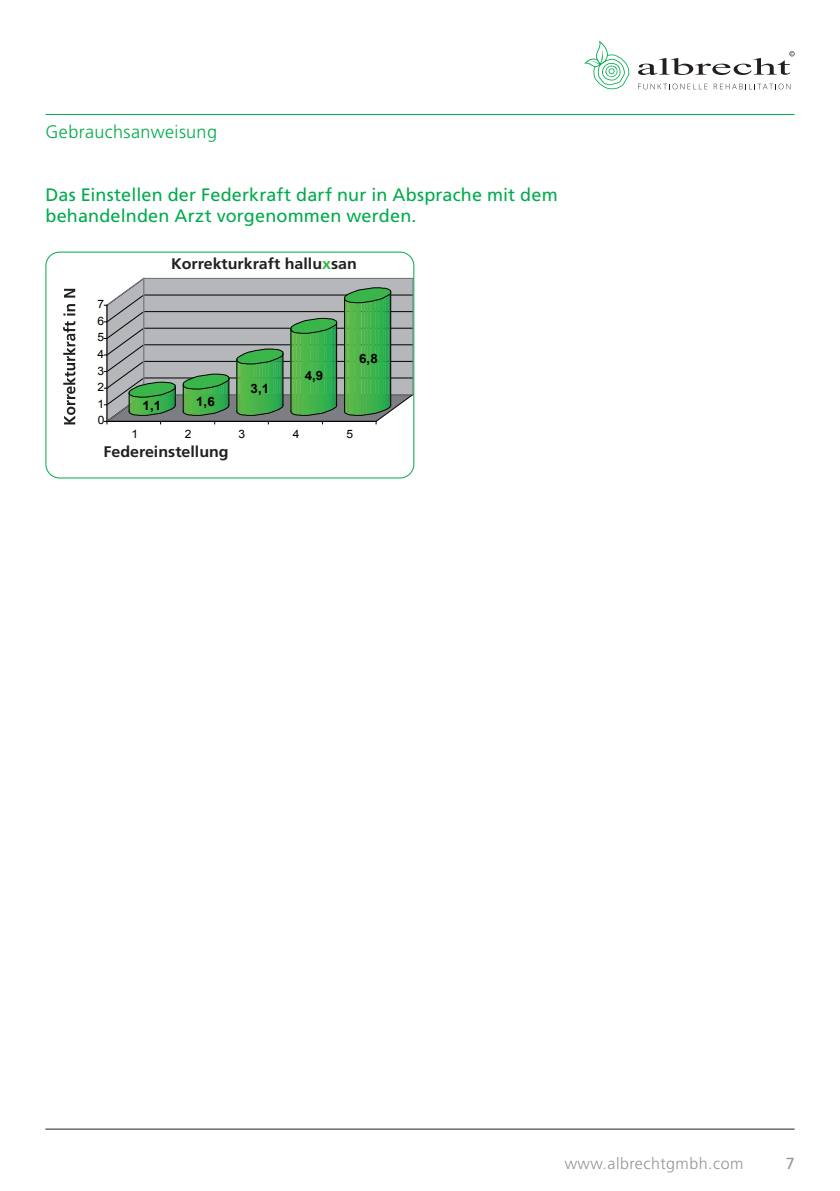
<style>
.page{position:relative;width:840px;height:1191px;background:#fff}
.page>*{position:absolute;margin:0;border:0;box-sizing:border-box;transform-origin:0 0}
.t1{font:18px/21.6px "Frutiger LT Std";letter-spacing:.01em;color:#00ab4d}
.t2{font:300 18px "Frutiger LT Std";letter-spacing:.02em;color:#00ab4d}
.t3{font:300 16px "Frutiger LT Std";letter-spacing:.03em;color:#939598}
.t4{font:16px "Frutiger LT Std";color:#939598}
.t5{font:700 15.4px "Frutiger LT Std";color:#231f20;scale:1.04 1}
.t6{font:700 12.8px "Arial";color:#000;scale:1.04 1}
.t7{font:11.6px "Arial";color:#000;scale:1.04 1}
.s1{color:#3ab54a}
</style>
<div class="page">
<svg style="left:104px;top:277px;width:308px;height:147px;background:#7ea584"></svg>
<svg style="left:63px;top:321px;width:12px;height:103px"></svg>
<svg style="left:63px;top:304px;width:12px;height:11px"></svg>
<svg style="left:64px;top:289px;width:11px;height:9px"></svg>
<div style="left:45px;top:252px;width:369px;height:226px;border:1px solid #00ab4d;border-radius:14px"></div>
<svg style="left:584px;top:41px;width:45px;height:48px"></svg>
<svg style="left:638px;top:84px;width:69px;height:5px"></svg>
<svg style="left:713px;top:84px;width:77px;height:5px"></svg>
<svg style="left:638px;top:51px;width:156px;height:24px"></svg>
<hr style="left:45px;top:114px;width:749px;height:1px;background:#00ab4d">
<hr style="left:45px;top:1128px;width:749px;height:1px;background:#231f20">
<p class="t2" style="left:45px;top:122px;width:173px">Gebrauchsanweisung</p>
<p class="t1" style="left:45px;top:184px;width:513px">Das Einstellen der Federkraft darf nur in Absprache mit dem behandelnden Arzt vorgenommen werden.</p>
<p class="t7" style="left:97px;top:296px;width:8px">7</p>
<p class="t7" style="left:97px;top:313px;width:8px">6</p>
<p class="t7" style="left:97px;top:330px;width:8px">5</p>
<p class="t7" style="left:97px;top:346px;width:8px">4</p>
<p class="t7" style="left:97px;top:363px;width:8px">3</p>
<p class="t7" style="left:97px;top:379px;width:8px">2</p>
<p class="t7" style="left:97px;top:396px;width:8px">1</p>
<p class="t7" style="left:98px;top:413px;width:8px">0</p>
<p class="t5" style="left:171px;top:254px;width:180px">Korrekturkraft hallu<span class="s1">x</span>san</p>
<p class="t6" style="left:142px;top:397px;width:19px">1,1</p>
<p class="t6" style="left:196px;top:393px;width:19px">1,6</p>
<p class="t6" style="left:250px;top:379px;width:19px">3,1</p>
<p class="t6" style="left:304px;top:367px;width:19px">4,9</p>
<p class="t6" style="left:359px;top:350px;width:19px">6,8</p>
<p class="t7" style="left:131px;top:426px;width:8px">1</p>
<p class="t7" style="left:185px;top:426px;width:8px">2</p>
<p class="t7" style="left:238px;top:426px;width:8px">3</p>
<p class="t7" style="left:292px;top:426px;width:8px">4</p>
<p class="t7" style="left:346px;top:426px;width:8px">5</p>
<p class="t5" style="left:103px;top:442px;width:122px">Federeinstellung</p>
<p class="t3" style="left:564px;top:1154px;width:180px">www.albrechtgmbh.com</p>
<p class="t4" style="left:785px;top:1154px;width:10px">7</p>
</div>
